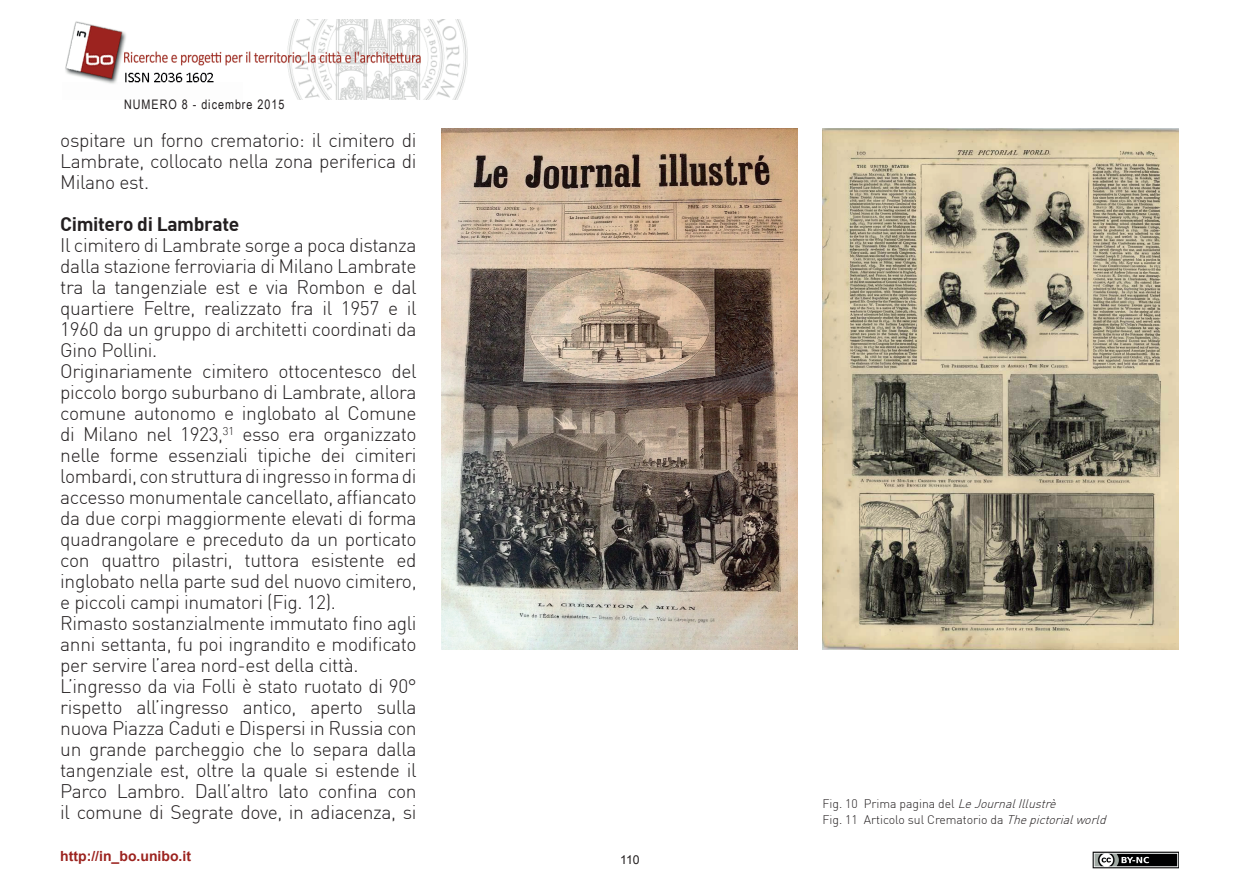
<style>
.page{position:relative;width:1241px;height:893px;background:#fff}
.page>*{position:absolute;margin:0;border:0;box-sizing:border-box;transform-origin:0 0}
.t1{font:300 19.25px/21px "DIN";letter-spacing:-.02em;color:#231f20;text-align:justify}
.t2{font:19.25px "DIN Bold";letter-spacing:-.02em;color:#231f20}
.t3{font:700 14px "Arial";color:#9c231f}
.t4{font:13.12px "Arial Narrow";letter-spacing:.075em;color:#231f20}
.t5{font:300 12.25px/15.8px "DIN";letter-spacing:-.005em;color:#231f20}
.t6{font:12.25px "Arial";color:#231f20}
.s1{font-style:italic}
</style>
<div class="page">
<img style="left:65px;top:19px;width:403px;height:80px">
<img style="left:1092px;top:851px;width:86px;height:17px">
<img style="left:441px;top:128px;width:356px;height:522px">
<img style="left:822px;top:128px;width:356px;height:522px">
<p class="t4" style="left:124px;top:95px;width:162px">NUMERO 8 - dicembre 2015</p>
<p class="t1" style="left:60px;top:129px;width:358px">ospitare un forno crematorio: il cimitero di Lambrate, collocato nella zona periferica di Milano est.</p>
<p class="t2" style="left:60px;top:211px;width:180px">Cimitero di Lambrate</p>
<p class="t1" style="left:60px;top:234px;width:358px;text-align:left">Il cimitero di Lambrate sorge a poca distanza dalla stazione ferroviaria di Milano Lambrate tra la tangenziale est e via Rombon e dal quartiere Feltre, realizzato fra il 1957 e il 1960 da un gruppo di architetti coordinati da Gino Pollini.<br>Originariamente cimitero ottocentesco del piccolo borgo suburbano di Lambrate, allora comune autonomo e inglobato al Comune di Milano nel 1923,<sup>31</sup> esso era organizzato nelle forme essenziali tipiche dei cimiteri lombardi, con struttura di ingresso in forma di accesso monumentale cancellato, affiancato da due corpi maggiormente elevati di forma quadrangolare e preceduto da un porticato con quattro pilastri, tuttora esistente ed inglobato nella parte sud del nuovo cimitero, e piccoli campi inumatori (Fig. 12).<br>Rimasto sostanzialmente immutato fino agli anni settanta, fu poi ingrandito e modificato per servire l’area nord-est della città.<br>L’ingresso da via Folli è stato ruotato di 90° rispetto all’ingresso antico, aperto sulla nuova Piazza Caduti e Dispersi in Russia con un grande parcheggio che lo separa dalla tangenziale est, oltre la quale si estende il Parco Lambro. Dall’altro lato confina con il comune di Segrate dove, in adiacenza, si</p>
<p class="t3" style="left:60px;top:847px;width:132px">http://in_bo.unibo.it</p>
<p class="t6" style="left:620px;top:851px;width:21px">110</p>
<p class="t5" style="left:822px;top:795px;width:288px">Fig. 10 Prima pagina del <span class="s1">LeJournalIllustrè<br></span>Fig. 11 Articolo sul Crematorio da <span class="s1">Thepictorialworld</span></p>
</div>
